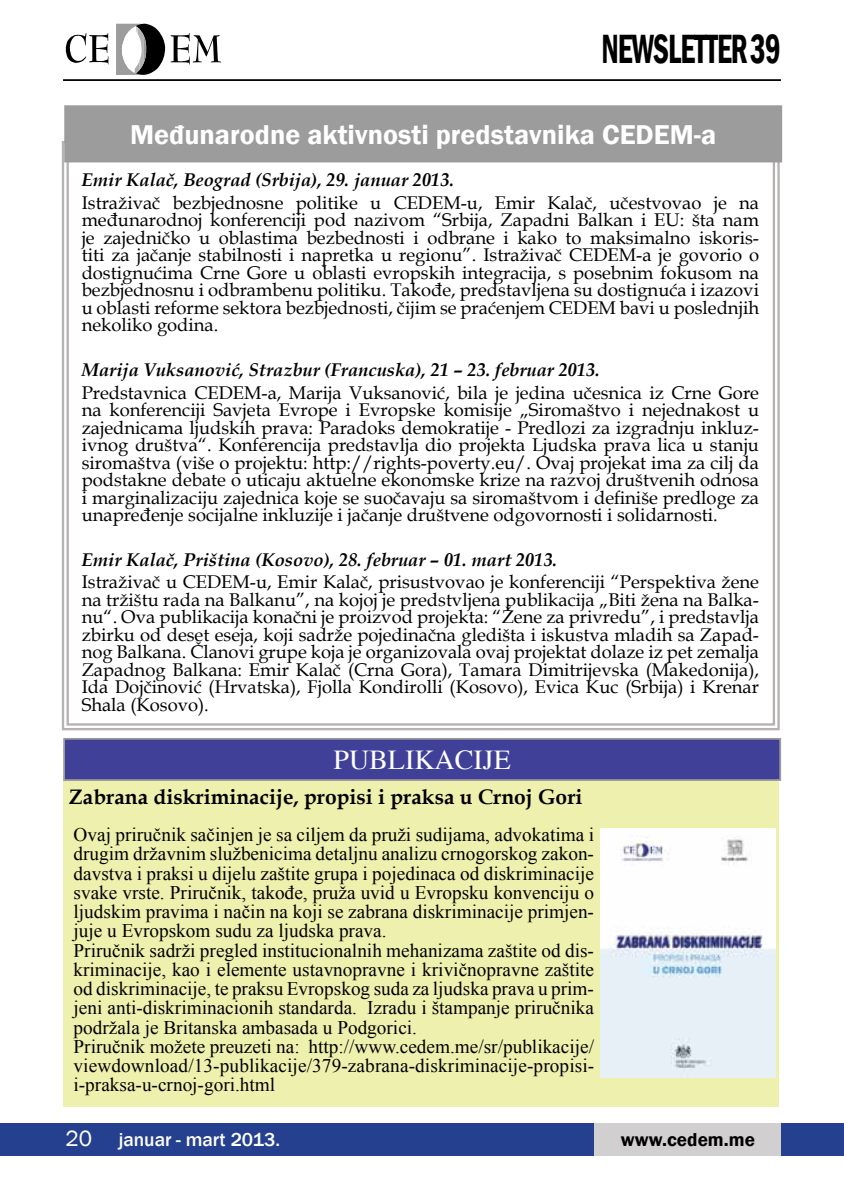
<style>
.page{position:relative;width:844px;height:1191px;background:#fff}
.page>*{position:absolute;margin:0;border:0;box-sizing:border-box;transform-origin:0 0}
.t1{font:600 condensed 42px "Franklin Gothic";letter-spacing:-.025em;color:#000;scale:.74 1}
.t2{font:600 28px "Franklin Gothic";color:#fff}
.t3{font:28px "Times";color:#fff}
.t4{font:700 21px "Book Antiqua";color:#000}
.t5{font:19.25px/19.2px "Times New Roman";color:#000}
.t6{font:500 19.25px "Franklin Gothic";color:#fff}
.t7{font:600 19.25px "Franklin Gothic";color:#000}
.t8{font:18.38px/17.5px "Book Antiqua";color:#000;text-align:justify}
.t9{font:italic 700 18.38px "Book Antiqua";color:#000}
.s1{font-weight:400;font-size:22.75px}
</style>
<div class="page">
<hr style="left:63px;top:79px;width:717px;height:2px;background:#000">
<svg style="left:65px;top:33px;width:43px;height:31px"></svg>
<svg style="left:116px;top:24px;width:105px;height:51px"></svg>
<div style="left:0;top:1123px;width:843px;height:32px;background:#25408f"></div>
<div style="left:594px;top:1123px;width:186px;height:32px;background:#d1cfcf"></div>
<hr style="left:843px;top:1123px;width:1px;height:32px;background:#25408f">
<div style="left:63px;top:748px;width:715px;height:359px;background:#eef0ad"></div>
<svg style="left:61px;top:141px;width:719px;height:590px"></svg>
<div style="left:65px;top:106px;width:716px;height:56px;background:#9c9c9c"></div>
<div style="left:64px;top:105px;width:718px;height:57px;border:2px solid #9c9c9c"></div>
<img style="left:600px;top:829px;width:175px;height:248px">
<div style="left:64px;top:739px;width:716px;height:41px;background:#414099"></div>
<div style="left:63px;top:738px;width:717px;height:43px;border:2px solid #9c9c9c"></div>
<h1 class="t1" style="left:601px;top:21px;width:244px">NEWSLETTER 39</h1>
<h2 class="t2" style="left:130px;top:117px;width:587px">Međunarodne aktivnosti predstavnika CEDEM-a</h2>
<p class="t9" style="left:82px;top:167px;width:374px">Emir Kalač, Beograd (Srbija), 29. januar 2013.</p>
<p class="t8" style="left:82px;top:193px;width:678px">Istraživač bezbjednosne politike u CEDEM-u, Emir Kalač, učestvovao je na međunarodnoj konferenciji pod nazivom “Srbija, Zapadni Balkan i EU: šta nam je zajedničko u oblastima bezbednosti i odbrane i kako to maksimalno iskoris&shy;titi za jačanje stabilnosti i napretka u regionu”. Istraživač CEDEM-a je govorio o dostignućima Crne Gore u oblasti evropskih integracija, s posebnim fokusom na bezbjednosnu i odbrambenu politiku. Takođe, predstavljena su dostignuća i izazovi u oblasti reforme sektora bezbjednosti, čijim se praćenjem CEDEM bavi u poslednjih nekoliko godina.</p>
<p class="t9" style="left:82px;top:357px;width:519px">Marija Vuksanović, Strazbur (Francuska), 21 – 23. februar 2013.</p>
<p class="t8" style="left:82px;top:383px;width:678px">Predstavnica CEDEM-a, Marija Vuksanović, bila je jedina učesnica iz Crne Gore na konferenciji Savjeta Evrope i Evropske komisije „Siromaštvo i nejednakost u zajednicama ljudskih prava: Paradoks demokratije - Predlozi za izgradnju inkluz&shy;ivnog društva“. Konferencija predstavlja dio projekta Ljudska prava lica u stanju siromaštva (više o projektu: http://rights-poverty.eu/. Ovaj projekat ima za cilj da podstakne debate o uticaju aktuelne ekonomske krize na razvoj društvenih odnosa i marginalizaciju zajednica koje se suočavaju sa siromaštvom i definiše predloge za unapređenje socijalne inkluzije i jačanje društvene odgovornosti i solidarnosti.</p>
<p class="t9" style="left:82px;top:547px;width:477px">Emir Kalač, Priština (Kosovo), 28. februar – 01. mart 2013.</p>
<p class="t8" style="left:82px;top:573px;width:678px">Istraživač u CEDEM-u, Emir Kalač, prisustvovao je konferenciji “Perspektiva žene na tržištu rada na Balkanu”, na kojoj je predstvljena publikacija „Biti žena na Balka&shy;nu“. Ova publikacija konačni je proizvod projekta: “Žene za privredu”, i predstavlja zbirku od deset eseja, koji sadrže pojedinačna gledišta i iskustva mladih sa Zapad&shy;nog Balkana. Članovi grupe koja je organizovala ovaj projektat dolaze iz pet zemalja Zapadnog Balkana: Emir Kalač (Crna Gora), Tamara Dimitrijevska (Makedonija), Ida Dojčinović (Hrvatska), Fjolla Kondirolli (Kosovo), Evica Kuc (Srbija) i Krenar Shala (Kosovo).</p>
<h2 class="t3" style="left:333px;top:744px;width:179px">PUBLIKACIJE</h2>
<p class="t4" style="left:69px;top:782px;width:515px">Zabrana diskriminacije, propisi i praksa u Crnoj Gori</p>
<p class="t5" style="left:73px;top:824px;width:522px">Ovaj priručnik sačinjen je sa ciljem da pruži sudijama, advokatima i drugim državnim službenicima detaljnu analizu crnogorskog zakon&shy;davstva i praksi u dijelu zaštite grupa i pojedinaca od diskriminacije svake vrste. Priručnik, takođe, pruža uvid u Evropsku konvenciju o ljudskim pravima i način na koji se zabrana diskriminacije primjen&shy;juje u Evropskom sudu za ljudska prava.<br>Priručnik sadrži pregled institucionalnih mehanizama zaštite od dis&shy;kriminacije, kao i elemente ustavnopravne i krivičnopravne zaštite od diskriminacije, te praksu Evropskog suda za ljudska prava u prim&shy;jeni anti-diskriminacionih standarda. Izradu i štampanje priručnika podržala je Britanska ambasada u Podgorici.<br>Priručnik možete preuzeti na: http://www.cedem.me/sr/publikacije/ viewdownload/13-publikacije/379-zabrana-diskriminacije-propisi&shy;i-praksa-u-crnoj-gori.html</p>
<p class="t6" style="left:66px;top:1127px;width:216px"><span class="s1">20</span> januar - mart 2013.</p>
<p class="t7" style="left:620px;top:1127px;width:135px">www.cedem.me</p>
</div>
